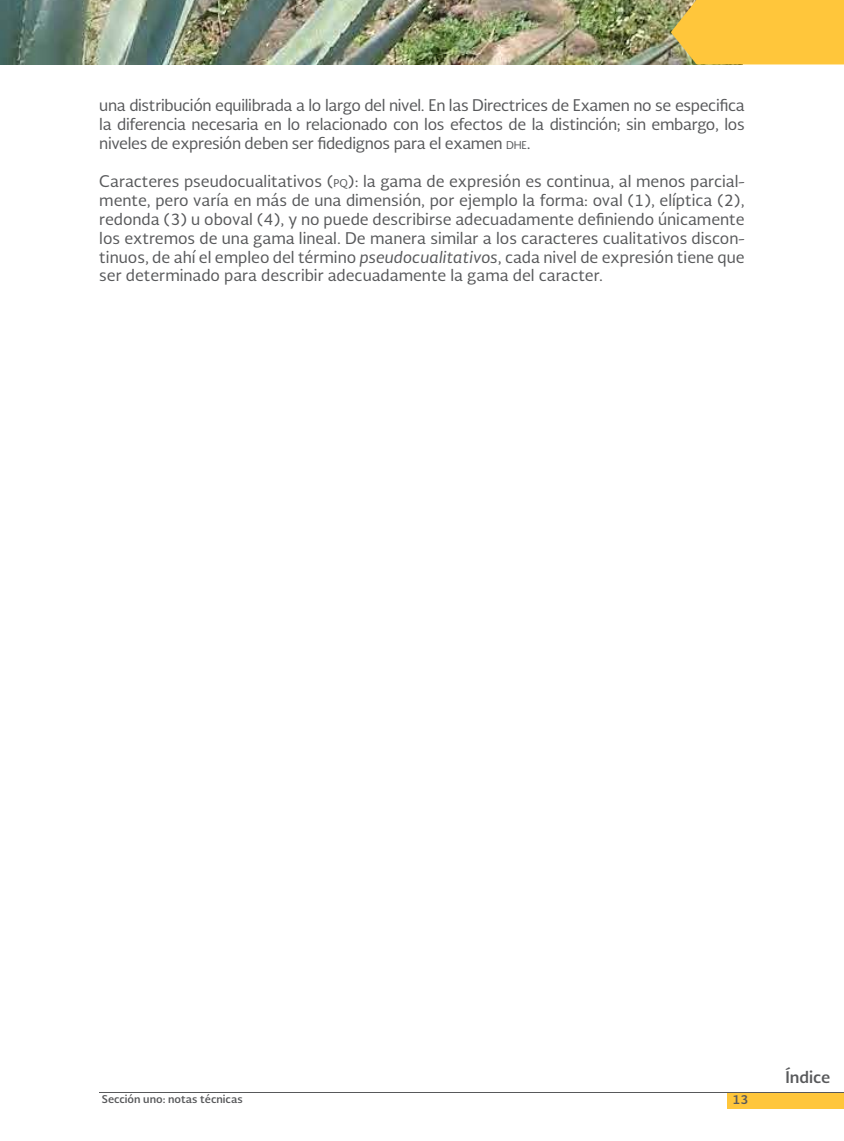
<style>
.page{position:relative;width:844px;height:1141px;background:#fff}
.page>*{position:absolute;margin:0;border:0;box-sizing:border-box;transform-origin:0 0}
.t1{font:15.75px/18.9px "Soberana Sans";letter-spacing:-.015em;color:#58595b;text-align:justify}
.t2{font:700 15.75px "Soberana Sans";color:#58595b}
.t3{font:700 12.25px "Soberana Sans";color:#58595b}
.t4{font:700 10.5px "Soberana Sans";color:#58595b}
.s1{font-size:10.5px}
.s2{font-style:italic}
</style>
<div class="page">
<img style="left:0;top:0;width:670px;height:64px">
<svg style="left:670px;top:0;width:173px;height:64px;background:#f6c23f"></svg>
<div style="left:727px;top:1092px;width:116px;height:16px;background:#ffc63b"></div>
<hr style="left:99px;top:1092px;width:744px;height:1px;background:#58595b">
<p class="t1" style="left:99px;top:96px;width:646px">una distribución equilibrada a lo largo del nivel. En las Directrices de Examen no se especifica la diferencia necesaria en lo relacionado con los efectos de la distinción; sin embargo, los niveles de expresión deben ser fidedignos para el examen <span class="s1">DHE</span>.</p>
<p class="t1" style="left:99px;top:171px;width:646px">Caracteres pseudocualitativos (<span class="s1">PQ</span>): la gama de expresión es continua, al menos parcial&shy;mente, pero varía en más de una dimensión, por ejemplo la forma: oval (1), elíptica (2), redonda (3) u oboval (4), y no puede describirse adecuadamente definiendo únicamente los extremos de una gama lineal. De manera similar a los caracteres cualitativos discon&shy;tinuos, de ahí el empleo del término <span class="s2">pseudocualitativos</span>, cada nivel de expresión tiene que ser determinado para describir adecuadamente la gama del caracter.</p>
<p class="t4" style="left:102px;top:1092px;width:142px">Sección uno: notas técnicas</p>
<p class="t3" style="left:732px;top:1091px;width:17px">13</p>
<p class="t2" style="left:785px;top:1067px;width:46px">Índice</p>
</div>
